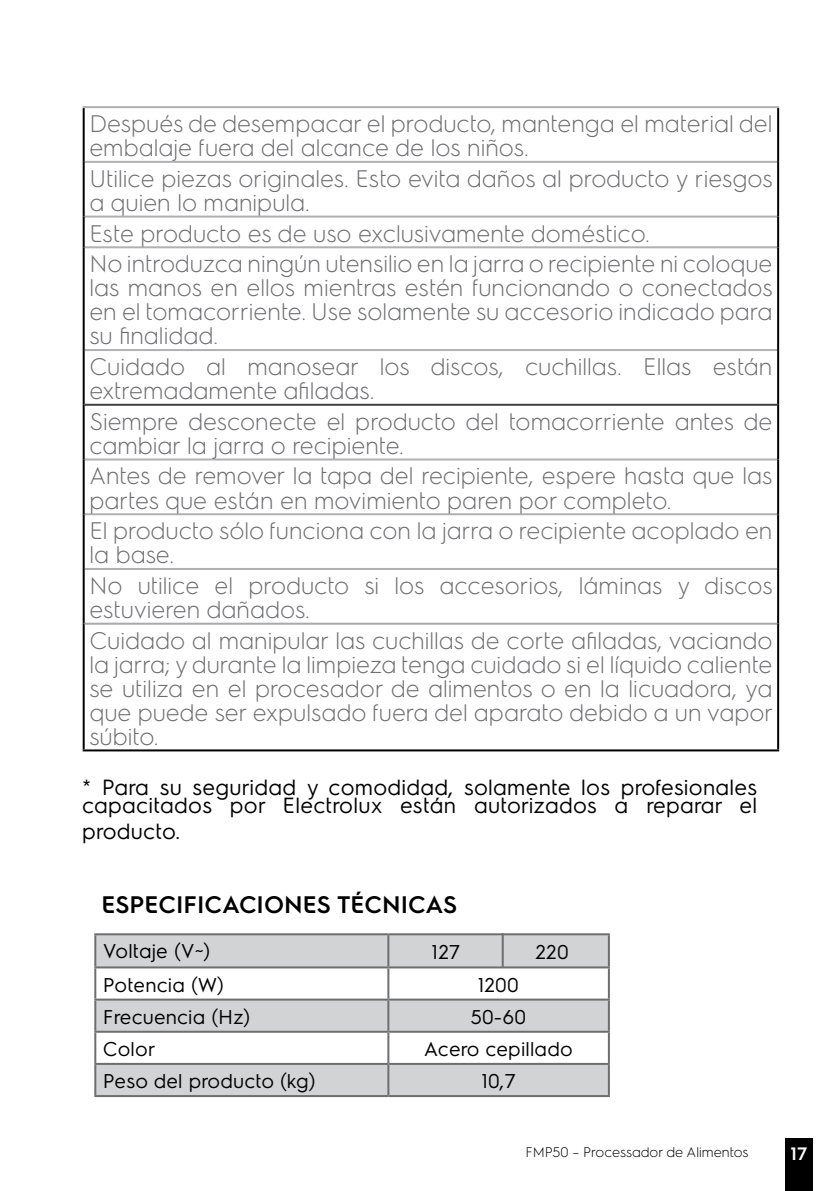
<style>
.page{position:relative;width:840px;height:1191px;background:#fff}
.page>*{position:absolute;margin:0;border:0;box-sizing:border-box;transform-origin:0 0}
.t1{font:300 24px/24px "Electrolux Sans";color:#6d6e71}
.t2{font:600 24px "Electrolux Sans";color:#000}
.t3{font:22px/18px "Electrolux Sans";color:#000}
.t4{font:20px "Electrolux Sans";color:#000}
.t5{font:600 18px "Electrolux Sans";color:#fff}
.t6{font:300 14px "Electrolux Sans";color:#000}
</style>
<div class="page">
<div style="left:784px;top:1137px;width:28px;height:54px;background:#000"></div>
<svg style="left:85px;top:108px;width:691px;height:517px"></svg>
<hr style="left:83px;top:106px;width:695px;height:2px;background:#afb1b4">
<hr style="left:85px;top:161px;width:691px;height:2px;background:#afb1b4">
<hr style="left:85px;top:216px;width:691px;height:2px;background:#afb1b4">
<hr style="left:85px;top:246px;width:691px;height:2px;background:#afb1b4">
<hr style="left:85px;top:349px;width:691px;height:2px;background:#afb1b4">
<hr style="left:85px;top:458px;width:691px;height:2px;background:#afb1b4">
<hr style="left:85px;top:513px;width:691px;height:2px;background:#afb1b4">
<hr style="left:85px;top:568px;width:691px;height:2px;background:#afb1b4">
<hr style="left:83px;top:405px;width:2px;height:54px;background:#000">
<hr style="left:776px;top:405px;width:2px;height:54px;background:#000">
<hr style="left:83px;top:459px;width:2px;height:55px;background:#000">
<hr style="left:776px;top:459px;width:2px;height:55px;background:#000">
<hr style="left:83px;top:514px;width:2px;height:55px;background:#000">
<hr style="left:776px;top:514px;width:2px;height:55px;background:#000">
<hr style="left:83px;top:569px;width:2px;height:54px;background:#000">
<hr style="left:776px;top:569px;width:2px;height:54px;background:#000">
<hr style="left:83px;top:623px;width:2px;height:126px;background:#000">
<hr style="left:776px;top:623px;width:2px;height:126px;background:#000">
<hr style="left:83px;top:749px;width:695px;height:2px;background:#000">
<hr style="left:83px;top:108px;width:2px;height:54px;background:#000">
<hr style="left:776px;top:108px;width:2px;height:54px;background:#000">
<hr style="left:83px;top:162px;width:2px;height:55px;background:#000">
<hr style="left:776px;top:162px;width:2px;height:55px;background:#000">
<hr style="left:83px;top:217px;width:2px;height:30px;background:#000">
<hr style="left:776px;top:217px;width:2px;height:30px;background:#000">
<hr style="left:83px;top:247px;width:2px;height:103px;background:#000">
<hr style="left:776px;top:247px;width:2px;height:103px;background:#000">
<hr style="left:83px;top:350px;width:2px;height:55px;background:#000">
<hr style="left:776px;top:350px;width:2px;height:55px;background:#000">
<hr style="left:85px;top:404px;width:691px;height:2px;background:#414042">
<hr style="left:85px;top:622px;width:691px;height:2px;background:#a7a9ac">
<svg style="left:96px;top:935px;width:511px;height:95px;fill:#d1d3d4"></svg>
<div style="left:388px;top:934px;width:220px;height:33px;background:#d1d3d4"></div>
<div style="left:96px;top:1065px;width:511px;height:30px;background:#d1d3d4"></div>
<hr style="left:388px;top:933px;width:221px;height:2px;background:#6d6e71">
<hr style="left:607px;top:935px;width:2px;height:31px;background:#6d6e71">
<hr style="left:94px;top:968px;width:2px;height:30px;background:#6d6e71">
<hr style="left:388px;top:966px;width:221px;height:2px;background:#6d6e71">
<hr style="left:387px;top:968px;width:2px;height:30px;background:#6d6e71">
<hr style="left:607px;top:968px;width:2px;height:30px;background:#6d6e71">
<hr style="left:94px;top:1032px;width:2px;height:31px;background:#6d6e71">
<hr style="left:387px;top:1032px;width:2px;height:31px;background:#6d6e71">
<hr style="left:607px;top:1032px;width:2px;height:31px;background:#6d6e71">
<hr style="left:94px;top:1063px;width:294px;height:2px;background:#6d6e71">
<hr style="left:94px;top:1065px;width:2px;height:30px;background:#6d6e71">
<hr style="left:388px;top:1063px;width:221px;height:2px;background:#6d6e71">
<hr style="left:387px;top:1065px;width:2px;height:30px;background:#6d6e71">
<hr style="left:607px;top:1065px;width:2px;height:30px;background:#6d6e71">
<hr style="left:94px;top:1095px;width:294px;height:2px;background:#6d6e71">
<hr style="left:388px;top:1095px;width:221px;height:2px;background:#6d6e71">
<hr style="left:94px;top:998px;width:294px;height:2px;background:#6d6e71">
<hr style="left:94px;top:1000px;width:2px;height:30px;background:#6d6e71">
<hr style="left:94px;top:1030px;width:294px;height:2px;background:#6d6e71">
<hr style="left:388px;top:998px;width:221px;height:2px;background:#6d6e71">
<hr style="left:387px;top:1000px;width:2px;height:30px;background:#6d6e71">
<hr style="left:607px;top:1000px;width:2px;height:30px;background:#6d6e71">
<hr style="left:388px;top:1030px;width:221px;height:2px;background:#6d6e71">
<hr style="left:94px;top:933px;width:294px;height:2px;background:#6d6e71">
<hr style="left:94px;top:935px;width:2px;height:31px;background:#6d6e71">
<hr style="left:387px;top:935px;width:2px;height:31px;background:#6d6e71">
<hr style="left:94px;top:966px;width:294px;height:2px;background:#6d6e71">
<hr style="left:501px;top:933px;width:2px;height:33px;background:#6d6e71">
<p class="t1" style="left:89px;top:110px;width:684px">Después de desempacar el producto, mantenga el material del embalaje fuera del alcance de los niños.</p>
<p class="t1" style="left:89px;top:165px;width:684px">Utilice piezas originales. Esto evita daños al producto y riesgos a quien lo manipula.</p>
<p class="t1" style="left:89px;top:216px;width:684px;line-height:30.6px">Este producto es de uso exclusivamente doméstico.<br>No introduzca ningún utensilio en la jarra o recipiente ni coloque</p>
<p class="t1" style="left:89px;top:274px;width:684px;text-align:justify">las manos en ellos mientras estén funcionando o conectados en el tomacorriente. Use solamente su accesorio indicado para su finalidad.</p>
<p class="t1" style="left:89px;top:353px;width:684px">Cuidado al manosear los discos, cuchillas. Ellas están extremadamente afiladas.</p>
<p class="t1" style="left:89px;top:408px;width:684px">Siempre desconecte el producto del tomacorriente antes de cambiar la jarra o recipiente.</p>
<p class="t1" style="left:89px;top:463px;width:684px">Antes de remover la tapa del recipiente, espere hasta que las partes que están en movimiento paren por completo.</p>
<p class="t1" style="left:89px;top:517px;width:684px">El producto sólo funciona con la jarra o recipiente acoplado en la base.</p>
<p class="t1" style="left:89px;top:572px;width:684px">No utilice el producto si los accesorios, láminas y discos estuvieren dañados.</p>
<p class="t1" style="left:89px;top:627px;width:685px;text-align:justify">Cuidado al manipular las cuchillas de corte afiladas, vaciando la jarra; y durante la limpieza tenga cuidado si el líquido caliente se utiliza en el procesador de alimentos o en la licuadora, ya que puede ser expulsado fuera del aparato debido a un vapor súbito.</p>
<p class="t3" style="left:82px;top:776px;width:676px">* Para su seguridad y comodidad, solamente los profesionales capacitados por Electrolux están autorizados a reparar el</p>
<p class="t3" style="left:82px;top:820px;width:100px">producto.</p>
<p class="t2" style="left:101px;top:887px;width:357px">ESPECIFICACIONES TÉCNICAS</p>
<p class="t4" style="left:103px;top:937px;width:109px">Voltaje (V~)</p>
<p class="t4" style="left:431px;top:938px;width:30px">127</p>
<p class="t4" style="left:535px;top:938px;width:35px">220</p>
<p class="t4" style="left:103px;top:970px;width:122px">Potencia (W)</p>
<p class="t4" style="left:477px;top:970px;width:43px">1200</p>
<p class="t4" style="left:103px;top:1002px;width:149px">Frecuencia (Hz)</p>
<p class="t4" style="left:470px;top:1002px;width:57px">50-60</p>
<p class="t4" style="left:103px;top:1034px;width:53px">Color</p>
<p class="t4" style="left:424px;top:1034px;width:151px">Acero cepillado</p>
<p class="t4" style="left:103px;top:1067px;width:214px">Peso del producto (kg)</p>
<p class="t4" style="left:481px;top:1067px;width:36px">10,7</p>
<p class="t6" style="left:525px;top:1142px;width:224px">FMP50 – Processador de Alimentos</p>
<p class="t5" style="left:790px;top:1141px;width:18px">17</p>
</div>
